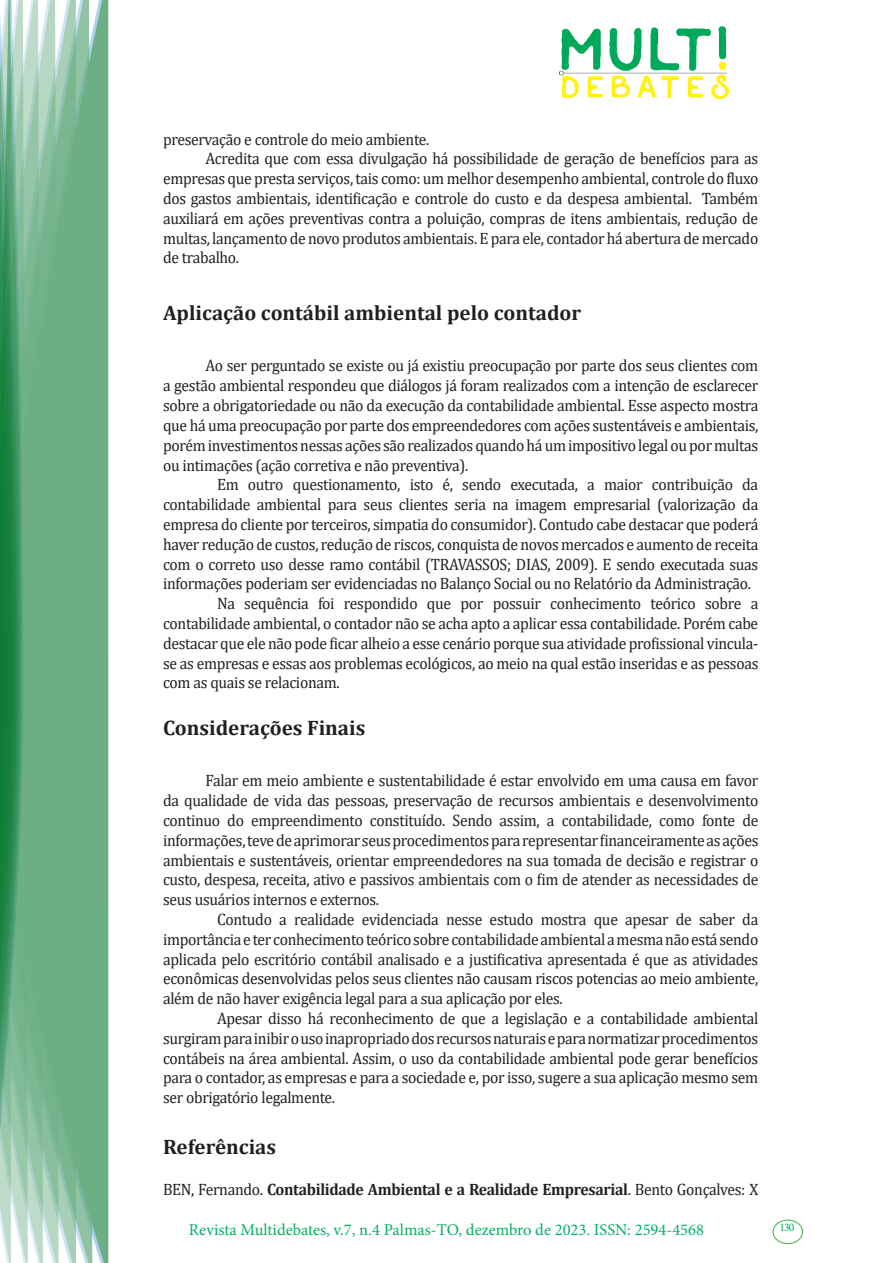
<style>
.page{position:relative;width:893px;height:1263px;background:#fff}
.page>*{position:absolute;margin:0;border:0;box-sizing:border-box;transform-origin:0 0}
.Titulo_2{font:700 21px "Cambria";color:#231f20}
.texto{font:16.5px/19.8px "Cambria";letter-spacing:-.02em;color:#231f20;text-align:justify;scale:.95 1}
.texto-2{font:700 16.5px "Cambria";letter-spacing:-.02em;color:#231f20;scale:.95 1}
.t1{font:16.5px "Minion Pro";color:#00b064}
.t2{font:11.7px "Minion Pro";color:#00b064}
.s1{font-weight:400}
</style>
<div class="page">
<img style="left:559px;top:26px;width:169px;height:72px">
<div style="left:95px;top:0;width:14px;height:1263px;background:#6caf84"></div>
<svg style="left:79px;top:0;width:16px;height:1263px;background:#71b289"></svg>
<svg style="left:62px;top:0;width:17px;height:1263px;background:#75b48c"></svg>
<svg style="left:45px;top:0;width:17px;height:1263px;background:#7cb792"></svg>
<svg style="left:30px;top:0;width:15px;height:1263px;background:#80ba96"></svg>
<svg style="left:0;top:0;width:30px;height:1263px;background:#61a97f"></svg>
<div style="left:772px;top:1219px;width:31px;height:25px;border:1px solid #40ae49;border-radius:50%"></div>
<p class="texto" style="left:163px;top:129px;width:282px">preservação e controle do meio ambiente.</p>
<p class="texto" style="left:163px;top:149px;width:628px;text-indent:43px">Acredita que com essa divulgação há possibilidade de geração de benefícios para as empresas que presta serviços, tais como: um melhor desempenho ambiental, controle do fluxo dos gastos ambientais, identificação e controle do custo e da despesa ambiental. Também auxiliará em ações preventivas contra a poluição, compras de itens ambientais, redução de multas, lançamento de novo produtos ambientais. E para ele, contador há abertura de mercado de trabalho.</p>
<p class="Titulo_2" style="left:163px;top:298px;width:420px">Aplicação contábil ambiental pelo contador</p>
<p class="texto" style="left:163px;top:356px;width:628px;text-indent:43px">Ao ser perguntado se existe ou já existiu preocupação por parte dos seus clientes com a gestão ambiental respondeu que diálogos já foram realizados com a intenção de esclarecer sobre a obrigatoriedade ou não da execução da contabilidade ambiental. Esse aspecto mostra que há uma preocupação por parte dos empreendedores com ações sustentáveis e ambientais, porém investimentos nessas ações são realizados quando há um impositivo legal ou por multas ou intimações (ação corretiva e não preventiva).</p>
<p class="texto" style="left:163px;top:475px;width:628px;text-indent:54px">Em outro questionamento, isto é, sendo executada, a maior contribuição da contabilidade ambiental para seus clientes seria na imagem empresarial (valorização da empresa do cliente por terceiros, simpatia do consumidor). Contudo cabe destacar que poderá haver redução de custos, redução de riscos, conquista de novos mercados e aumento de receita com o correto uso desse ramo contábil (TRAVASSOS; DIAS, 2009). E sendo executada suas informações poderiam ser evidenciadas no Balanço Social ou no Relatório da Administração.</p>
<p class="texto" style="left:163px;top:593px;width:628px;text-indent:54px">Na sequência foi respondido que por possuir conhecimento teórico sobre a contabilidade ambiental, o contador não se acha apto a aplicar essa contabilidade. Porém cabe destacar que ele não pode ficar alheio a esse cenário porque sua atividade profissional vincula&shy;se as empresas e essas aos problemas ecológicos, ao meio na qual estão inseridas e as pessoas com as quais se relacionam.</p>
<p class="Titulo_2" style="left:163px;top:713px;width:204px">Considerações Finais</p>
<p class="texto" style="left:163px;top:771px;width:628px;text-indent:43px">Falar em meio ambiente e sustentabilidade é estar envolvido em uma causa em favor da qualidade de vida das pessoas, preservação de recursos ambientais e desenvolvimento continuo do empreendimento constituído. Sendo assim, a contabilidade, como fonte de informações, teve de aprimorar seus procedimentos para representar financeiramente as ações ambientais e sustentáveis, orientar empreendedores na sua tomada de decisão e registrar o custo, despesa, receita, ativo e passivos ambientais com o fim de atender as necessidades de seus usuários internos e externos.</p>
<p class="texto" style="left:163px;top:909px;width:628px;text-indent:54px">Contudo a realidade evidenciada nesse estudo mostra que apesar de saber da importância e ter conhecimento teórico sobre contabilidade ambiental a mesma não está sendo aplicada pelo escritório contábil analisado e a justificativa apresentada é que as atividades econômicas desenvolvidas pelos seus clientes não causam riscos potencias ao meio ambiente, além de não haver exigência legal para a sua aplicação por eles.</p>
<p class="texto" style="left:163px;top:1008px;width:628px;text-indent:54px">Apesar disso há reconhecimento de que a legislação e a contabilidade ambiental surgiram para inibir o uso inapropriado dos recursos naturais e para normatizar procedimentos contábeis na área ambiental. Assim, o uso da contabilidade ambiental pode gerar benefícios para o contador, as empresas e para a sociedade e, por isso, sugere a sua aplicação mesmo sem ser obrigatório legalmente.</p>
<p class="Titulo_2" style="left:163px;top:1132px;width:115px">Referências</p>
<p class="texto-2" style="left:163px;top:1178px;width:628px"><span class="s1">BEN, Fernando.</span> Contabilidade Ambiental e a Realidade Empresarial<span class="s1">. Bento Gonçalves: X</span></p>
<p class="t1" style="left:189px;top:1218px;width:517px">Revista Multidebates, v.7, n.4 Palmas-TO, dezembro de 2023. ISSN: 2594-4568</p>
<p class="t2" style="left:779px;top:1219px;width:16px">130</p>
</div>
